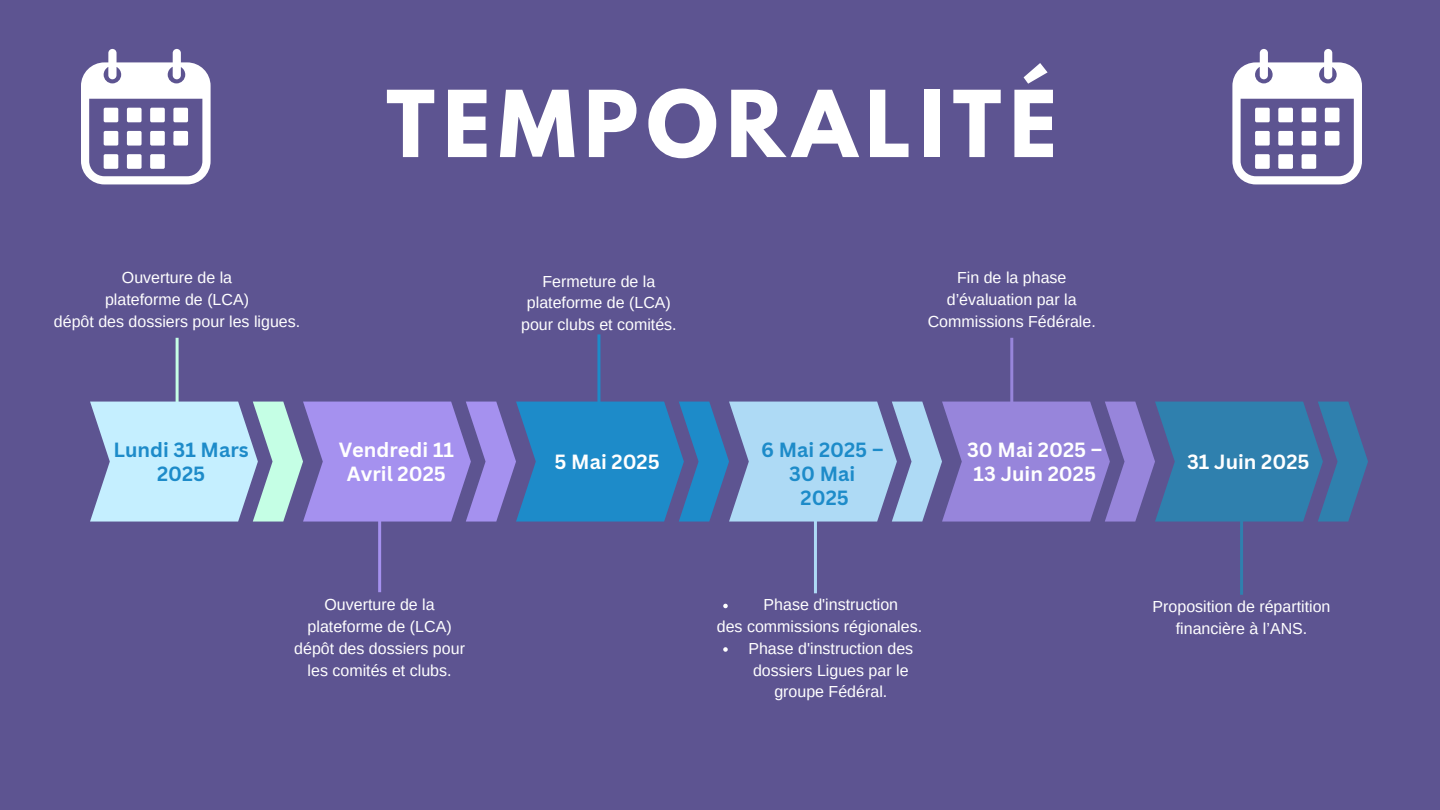
<style>
.page{position:relative;width:1440px;height:810px;background:#5d5491}
.page>*{position:absolute;margin:0;border:0;box-sizing:border-box;transform-origin:0 0}
.t1{font:700 81.7px "League Spartan";letter-spacing:.1em;color:#fff}
.t2{font:700 20px/24px "Canva Sans";color:#fff;text-align:center}
.t3{font:700 20px/24px "Canva Sans";color:#1d8bc9;text-align:center}
.t4{font:16px/21.8px "Arimo";color:#fff;text-align:center}
</style>
<div class="page">
<svg style="left:81px;top:49px;width:130px;height:135px"></svg>
<div style="left:104px;top:108px;width:14px;height:14px;background:#fff;border-radius:2px"></div>
<div style="left:104px;top:131px;width:14px;height:15px;background:#fff;border-radius:2px"></div>
<div style="left:104px;top:154px;width:14px;height:15px;background:#fff;border-radius:2px"></div>
<div style="left:127px;top:108px;width:15px;height:14px;background:#fff;border-radius:2px"></div>
<div style="left:127px;top:131px;width:15px;height:15px;background:#fff;border-radius:2px"></div>
<div style="left:127px;top:154px;width:15px;height:15px;background:#fff;border-radius:2px"></div>
<div style="left:150px;top:108px;width:15px;height:14px;background:#fff;border-radius:2px"></div>
<div style="left:150px;top:131px;width:15px;height:15px;background:#fff;border-radius:2px"></div>
<div style="left:150px;top:154px;width:15px;height:15px;background:#fff;border-radius:2px"></div>
<div style="left:173px;top:108px;width:15px;height:14px;background:#fff;border-radius:2px"></div>
<div style="left:173px;top:131px;width:15px;height:15px;background:#fff;border-radius:2px"></div>
<svg style="left:1232px;top:49px;width:130px;height:135px"></svg>
<div style="left:1255px;top:108px;width:15px;height:14px;background:#fff;border-radius:2px"></div>
<div style="left:1255px;top:131px;width:15px;height:15px;background:#fff;border-radius:2px"></div>
<div style="left:1255px;top:154px;width:15px;height:15px;background:#fff;border-radius:2px"></div>
<div style="left:1278px;top:108px;width:15px;height:14px;background:#fff;border-radius:2px"></div>
<div style="left:1278px;top:131px;width:15px;height:15px;background:#fff;border-radius:2px"></div>
<div style="left:1278px;top:154px;width:15px;height:15px;background:#fff;border-radius:2px"></div>
<div style="left:1302px;top:108px;width:14px;height:14px;background:#fff;border-radius:2px"></div>
<div style="left:1302px;top:131px;width:14px;height:15px;background:#fff;border-radius:2px"></div>
<div style="left:1302px;top:154px;width:14px;height:15px;background:#fff;border-radius:2px"></div>
<div style="left:1325px;top:108px;width:14px;height:14px;background:#fff;border-radius:2px"></div>
<div style="left:1325px;top:131px;width:14px;height:15px;background:#fff;border-radius:2px"></div>
<hr style="left:176px;top:338px;width:3px;height:89px;background:#c5ffe5">
<hr style="left:378px;top:503px;width:3px;height:89px;background:#a591ef">
<hr style="left:597px;top:334px;width:3px;height:90px;background:#1d8bc9">
<hr style="left:814px;top:504px;width:3px;height:89px;background:#aedaf5">
<hr style="left:1010px;top:338px;width:3px;height:89px;background:#9785db">
<svg style="left:723px;top:604px;width:5px;height:4px"></svg>
<svg style="left:723px;top:647px;width:5px;height:5px"></svg>
<hr style="left:1240px;top:505px;width:3px;height:90px;background:#2f80ae">
<svg style="left:90px;top:402px;width:1278px;height:120px"></svg>
<h1 class="t4" style="left:122px;top:267px;width:112px">Ouverture de la</h1>
<p class="t4" style="left:105px;top:289px;width:146px">plateforme de (LCA)</p>
<p class="t4" style="left:54px;top:310px;width:248px">dépôt des dossiers pour les ligues.</p>
<p class="t1" style="left:386px;top:84px;width:672px">TEMPORALITÉ</p>
<h2 class="t4" style="left:542px;top:270px;width:114px">Fermeture de la</h2>
<p class="t4" style="left:527px;top:292px;width:146px">plateforme de (LCA)</p>
<p class="t4" style="left:521px;top:314px;width:157px">pour clubs et comités.</p>
<p class="t4" style="left:947px;top:267px;width:131px">Fin de la phase d’évaluation par la</p>
<p class="t4" style="left:928px;top:310px;width:170px">Commissions Fédérale.</p>
<p class="t3" style="left:114px;top:437px;width:137px">Lundi 31 Mars<br>2025</p>
<h2 class="t3" style="left:761px;top:437px;width:124px">6 Mai 2025 –<br>30 Mai<br>2025</h2>
<p class="t2" style="left:339px;top:437px;width:117px">Vendredi 11<br>Avril 2025</p>
<p class="t2" style="left:555px;top:449px;width:107px">5 Mai 2025</p>
<p class="t4" style="left:325px;top:594px;width:112px">Ouverture de la</p>
<p class="t4" style="left:294px;top:616px;width:172px">plateforme de (LCA) dépôt des dossiers pour les comités et clubs.</p>
<p class="t4" style="left:764px;top:594px;width:136px">Phase d'instruction</p>
<h2 class="t4" style="left:717px;top:616px;width:207px">des commissions régionales.</h2>
<p class="t4" style="left:748px;top:638px;width:166px">Phase d'instruction des dossiers Ligues par le groupe Fédéral.</p>
<p class="t2" style="left:967px;top:437px;width:137px">30 Mai 2025 –<br>13 Juin 2025</p>
<p class="t2" style="left:1187px;top:449px;width:124px">31 Juin 2025</p>
<p class="t4" style="left:1153px;top:596px;width:179px">Proposition de répartition financière à l’ANS.</p>
</div>
